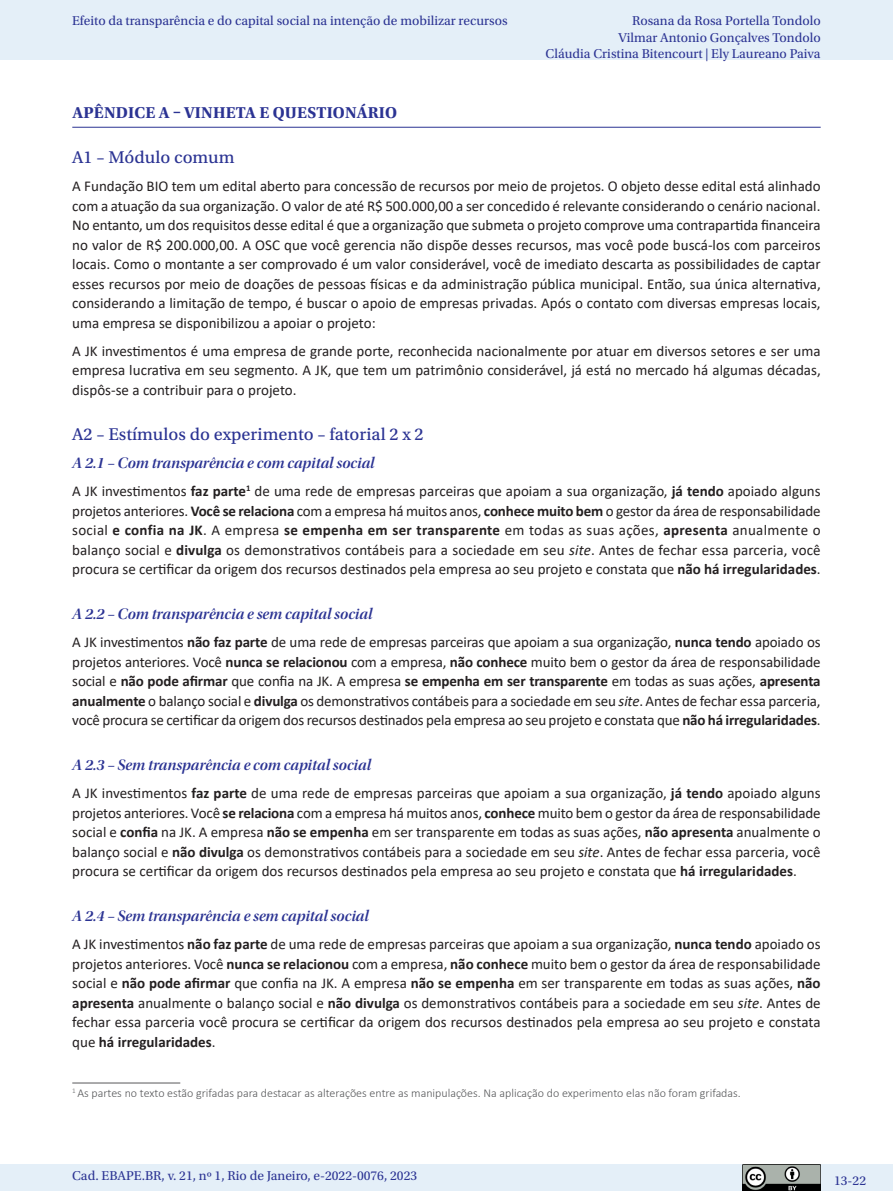
<style>
.page{position:relative;width:893px;height:1191px;background:#fff}
.page>*{position:absolute;margin:0;border:0;box-sizing:border-box;transform-origin:0 0}
._07_2_sub2{font:18px "Utopia Std Capt";color:#2b3393}
._07_1_sub_1{font:700 16.5px "Utopia Std";letter-spacing:.01em;color:#2b3393}
._07_2_sub3{font:15.75px "Utopia Std Semibold Disp It";color:#2b3393}
._06_0_texto{font:15px/19.5px "Calibri";color:#231f20;text-align:justify}
.t1{font:13.5px/16.5px "Utopia Std";color:#2b3393;text-align:right}
._06_3_nota_de_rodape{font:300 12px "Calibri";color:#57585a}
.s1{font-weight:700}
.s2{font-style:italic}
</style>
<div class="page">
<div style="left:0;top:0;width:893px;height:60px;background:#e4eff8"></div>
<div style="left:0;top:1164px;width:893px;height:27px;background:#e4eff8"></div>
<img style="left:743px;top:1164px;width:78px;height:27px">
<hr style="left:72px;top:127px;width:749px;height:1px;background:#2b3393">
<hr style="left:72px;top:1082px;width:108px;height:1px;background:#57585a">
<p class="t1" style="left:72px;top:13px;width:437px">Efeito da transparência e do capital social na intenção de mobilizar recursos</p>
<p class="t1" style="left:546px;top:13px;width:277px">Rosana da Rosa Portella Tondolo<br>Vilmar Antonio Gonçalves Tondolo<br>Cláudia Cristina Bitencourt | Ely Laureano Paiva</p>
<p class="_07_1_sub_1" style="left:72px;top:103px;width:326px">APÊNDICE A – VINHETA E QUESTIONÁRIO</p>
<p class="_07_2_sub2" style="left:72px;top:148px;width:164px">A1 – Módulo comum</p>
<p class="_06_0_texto" style="left:72px;top:176px;width:750px">A Fundação BIO tem um edital aberto para concessão de recursos por meio de projetos. O objeto desse edital está alinhado com a atuação da sua organização. O valor de até R$ 500.000,00 a ser concedido é relevante considerando o cenário nacional.<br>No entanto, um dos requisitos desse edital é que a organização que submeta o projeto comprove uma contrapartida financeira no valor de R$ 200.000,00. A OSC que você gerencia não dispõe desses recursos, mas você pode buscá-los com parceiros locais. Como o montante a ser comprovado é um valor considerável, você de imediato descarta as possibilidades de captar esses recursos por meio de doações de pessoas físicas e da administração pública municipal. Então, sua única alternativa, considerando a limitação de tempo, é buscar o apoio de empresas privadas. Após o contato com diversas empresas locais, uma empresa se disponibilizou a apoiar o projeto:</p>
<p class="_06_0_texto" style="left:72px;top:341px;width:750px">A JK investimentos é uma empresa de grande porte, reconhecida nacionalmente por atuar em diversos setores e ser uma empresa lucrativa em seu segmento. A JK, que tem um patrimônio considerável, já está no mercado há algumas décadas, dispôs-se a contribuir para o projeto.</p>
<p class="_07_2_sub2" style="left:72px;top:424px;width:353px">A2 – Estímulos do experimento – fatorial 2 x 2</p>
<p class="_07_2_sub3" style="left:72px;top:454px;width:304px">A 2.1 – Com transparência e com capital social</p>
<p class="_06_0_texto" style="left:72px;top:481px;width:750px">A JK investimentos <span class="s1">faz parte</span><sup>1</sup> de uma rede de empresas parceiras que apoiam a sua organização, <span class="s1">já tendo</span> apoiado alguns projetos anteriores. <span class="s1">Você se relaciona</span> com a empresa há muitos anos, <span class="s1">conhece muito bem</span> o gestor da área de responsabilidade social <span class="s1">e confia na JK</span>. A empresa <span class="s1">se empenha em ser transparente</span> em todas as suas ações, <span class="s1">apresenta</span> anualmente o balanço social e <span class="s1">divulga</span> os demonstrativos contábeis para a sociedade em seu <span class="s2">site</span>. Antes de fechar essa parceria, você procura se certificar da origem dos recursos destinados pela empresa ao seu projeto e constata que <span class="s1">não há irregularidades</span>.</p>
<p class="_07_2_sub3" style="left:72px;top:605px;width:302px">A 2.2 – Com transparência e sem capital social</p>
<p class="_06_0_texto" style="left:72px;top:632px;width:750px">A JK investimentos <span class="s1">não faz parte</span> de uma rede de empresas parceiras que apoiam a sua organização, <span class="s1">nunca tendo</span> apoiado os projetos anteriores. Você <span class="s1">nunca se relacionou</span> com a empresa, <span class="s1">não conhece</span> muito bem o gestor da área de responsabilidade social e <span class="s1">não pode afirmar</span> que confia na JK. A empresa <span class="s1">se empenha em ser transparente</span> em todas as suas ações, <span class="s1">apresenta anualmente</span> o balanço social e <span class="s1">divulga</span> os demonstrativos contábeis para a sociedade em seu <span class="s2">site</span>. Antes de fechar essa parceria, você procura se certificar da origem dos recursos destinados pela empresa ao seu projeto e constata que <span class="s1">não há irregularidades</span>.</p>
<p class="_07_2_sub3" style="left:72px;top:756px;width:300px">A 2.3 – Sem transparência e com capital social</p>
<p class="_06_0_texto" style="left:72px;top:783px;width:750px">A JK investimentos <span class="s1">faz parte</span> de uma rede de empresas parceiras que apoiam a sua organização, <span class="s1">já tendo</span> apoiado alguns projetos anteriores. Você <span class="s1">se relaciona</span> com a empresa há muitos anos, <span class="s1">conhece</span> muito bem o gestor da área de responsabilidade social e <span class="s1">confia</span> na JK. A empresa <span class="s1">não se empenha</span> em ser transparente em todas as suas ações, <span class="s1">não apresenta</span> anualmente o balanço social e <span class="s1">não divulga</span> os demonstrativos contábeis para a sociedade em seu <span class="s2">site</span>. Antes de fechar essa parceria, você procura se certificar da origem dos recursos destinados pela empresa ao seu projeto e constata que <span class="s1">há irregularidades</span>.</p>
<p class="_07_2_sub3" style="left:72px;top:907px;width:298px">A 2.4 – Sem transparência e sem capital social</p>
<p class="_06_0_texto" style="left:72px;top:934px;width:750px">A JK investimentos <span class="s1">não faz parte</span> de uma rede de empresas parceiras que apoiam a sua organização, <span class="s1">nunca tendo</span> apoiado os projetos anteriores. Você <span class="s1">nunca se relacionou</span> com a empresa, <span class="s1">não conhece</span> muito bem o gestor da área de responsabilidade social e <span class="s1">não pode afirmar</span> que confia na JK. A empresa <span class="s1">não se empenha</span> em ser transparente em todas as suas ações, <span class="s1">não apresenta</span> anualmente o balanço social e <span class="s1">não divulga</span> os demonstrativos contábeis para a sociedade em seu <span class="s2">site</span>. Antes de fechar essa parceria você procura se certificar da origem dos recursos destinados pela empresa ao seu projeto e constata que <span class="s1">há irregularidades</span>.</p>
<p class="_06_3_nota_de_rodape" style="left:72px;top:1086px;width:670px"><sup>1</sup> As partes no texto estão grifadas para destacar as alterações entre as manipulações. Na aplicação do experimento elas não foram grifadas.</p>
<p class="t1" style="left:72px;top:1167px;width:346px">Cad. EBAPE.BR, v. 21, nº 1, Rio de Janeiro, e-2022-0076, 2023</p>
<p class="t1" style="left:834px;top:1172px;width:33px">13-22</p>
</div>
